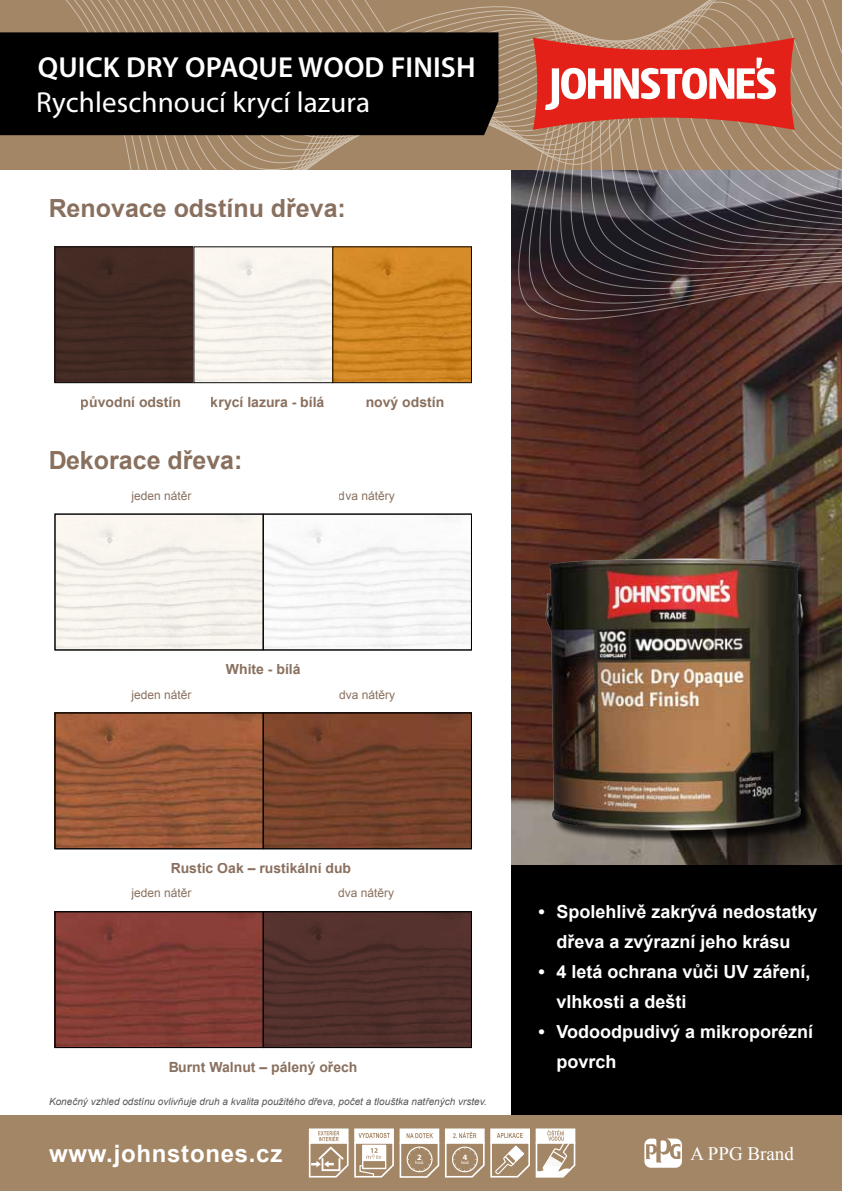
<style>
.page{position:relative;width:842px;height:1191px;background:#fff}
.page>*{position:absolute;margin:0;border:0;box-sizing:border-box;transform-origin:0 0}
.t1{font:29px "Myriad Pro";letter-spacing:.005em;color:#fff}
.t2{font:600 29px "Myriad Pro";letter-spacing:.005em;color:#fff}
.t3{font:700 25px "Arial";color:#836855}
.t4{font:700 24px "Arial";letter-spacing:.03em;color:#fff}
.t5{font:19px "Times New Roman";color:#fff}
.t6{font:700 18px/30px "Arial";color:#fff}
.t7{font:700 14px "Arial";color:#836855}
.t8{font:12px "Arial";color:#836855}
.t9{font:italic 10px "Arial";color:#58585a}
.t10{font:700 8.1px "Myriad Pro";color:#fff}
.t11{font:4.6px "Myriad Pro";color:#fff}
</style>
<div class="page">
<img style="left:512px;top:396px;width:330px;height:469px">
<div style="left:0;top:1115px;width:842px;height:76px;background:#a38665"></div>
<svg style="left:0;top:0;width:842px;height:396px"></svg>
<svg style="left:533px;top:38px;width:262px;height:92px"></svg>
<div style="left:0;top:32px;width:498px;height:103px;background:#000"></div>
<div style="left:512px;top:865px;width:330px;height:250px;background:#000"></div>
<svg style="left:644px;top:1138px;width:38px;height:29px"></svg>
<svg style="left:309px;top:1129px;width:85px;height:48px"></svg>
<svg style="left:400px;top:1129px;width:39px;height:48px"></svg>
<svg style="left:445px;top:1129px;width:85px;height:48px"></svg>
<svg style="left:536px;top:1129px;width:39px;height:48px"></svg>
<div style="left:547px;top:560px;width:268px;height:283px;background:#000;opacity:.75"></div>
<img style="left:545px;top:558px;width:258px;height:272px">
<img style="left:57px;top:715px;width:413px;height:132px">
<img style="left:57px;top:913px;width:413px;height:132px">
<img style="left:57px;top:249px;width:413px;height:132px">
<div style="left:55px;top:247px;width:139px;height:136px;border:1px solid #000"></div>
<div style="left:194px;top:247px;width:139px;height:136px;border:1px solid #000"></div>
<div style="left:333px;top:247px;width:139px;height:136px;border:1px solid #000"></div>
<div style="left:55px;top:514px;width:417px;height:136px;border:1px solid #000"></div>
<hr style="left:263px;top:514px;width:1px;height:135px;background:#000">
<div style="left:55px;top:713px;width:417px;height:136px;border:1px solid #000"></div>
<hr style="left:263px;top:713px;width:1px;height:135px;background:#000">
<div style="left:55px;top:911px;width:417px;height:136px;border:1px solid #000"></div>
<hr style="left:263px;top:911px;width:1px;height:135px;background:#000">
<h1 class="t2" style="left:38px;top:52px;width:439px">QUICK DRY OPAQUE WOOD FINISH</h1>
<h1 class="t1" style="left:36px;top:86px;width:335px">Rychleschnoucí krycí lazura</h1>
<h2 class="t3" style="left:49px;top:191px;width:299px">Renovace odstínu dřeva:</h2>
<p class="t7" style="left:81px;top:393px;width:102px">původní odstín</p>
<p class="t7" style="left:211px;top:393px;width:115px">krycí lazura - bílá</p>
<p class="t7" style="left:366px;top:393px;width:80px">nový odstín</p>
<h2 class="t3" style="left:48px;top:444px;width:196px">Dekorace dřeva:</h2>
<p class="t8" style="left:132px;top:488px;width:62px">jeden nátěr</p>
<p class="t8" style="left:339px;top:488px;width:58px">dva nátěry</p>
<p class="t7" style="left:226px;top:660px;width:76px">White - bílá</p>
<p class="t8" style="left:131px;top:686px;width:62px">jeden nátěr</p>
<p class="t8" style="left:339px;top:686px;width:58px">dva nátěry</p>
<p class="t7" style="left:171px;top:859px;width:182px">Rustic Oak – rustikální dub</p>
<p class="t8" style="left:132px;top:885px;width:62px">jeden nátěr</p>
<p class="t8" style="left:338px;top:885px;width:58px">dva nátěry</p>
<p class="t7" style="left:168px;top:1058px;width:191px">Burnt Walnut – pálený ořech</p>
<p class="t9" style="left:49px;top:1094px;width:439px">Konečný vzhled odstínu ovlivňuje druh a kvalita použitého dřeva, počet a tlouštka natřených vrstev.</p>
<p class="t6" style="left:538px;top:897px;width:281px;text-align:center">• Spolehlivě zakrývá nedostatky dřeva a zvýrazní jeho krásu</p>
<p class="t6" style="left:556px;top:957px;width:256px;text-indent:-18px">• 4 letá ochrana vůči UV záření, vlhkosti a dešti</p>
<p class="t6" style="left:556px;top:1017px;width:258px;text-indent:-18px">• Vodoodpudivý a mikroporézní povrch</p>
<h3 class="t4" style="left:49px;top:1137px;width:235px">www.johnstones.cz</h3>
<p class="t10" style="left:417px;top:1152px;width:6px">2</p>
<p class="t11" style="left:415px;top:1160px;width:10px">hod.</p>
<p class="t10" style="left:463px;top:1152px;width:6px">4</p>
<p class="t5" style="left:690px;top:1140px;width:105px">A PPG Brand</p>
<p class="t11" style="left:461px;top:1160px;width:9px">hod</p>
</div>
